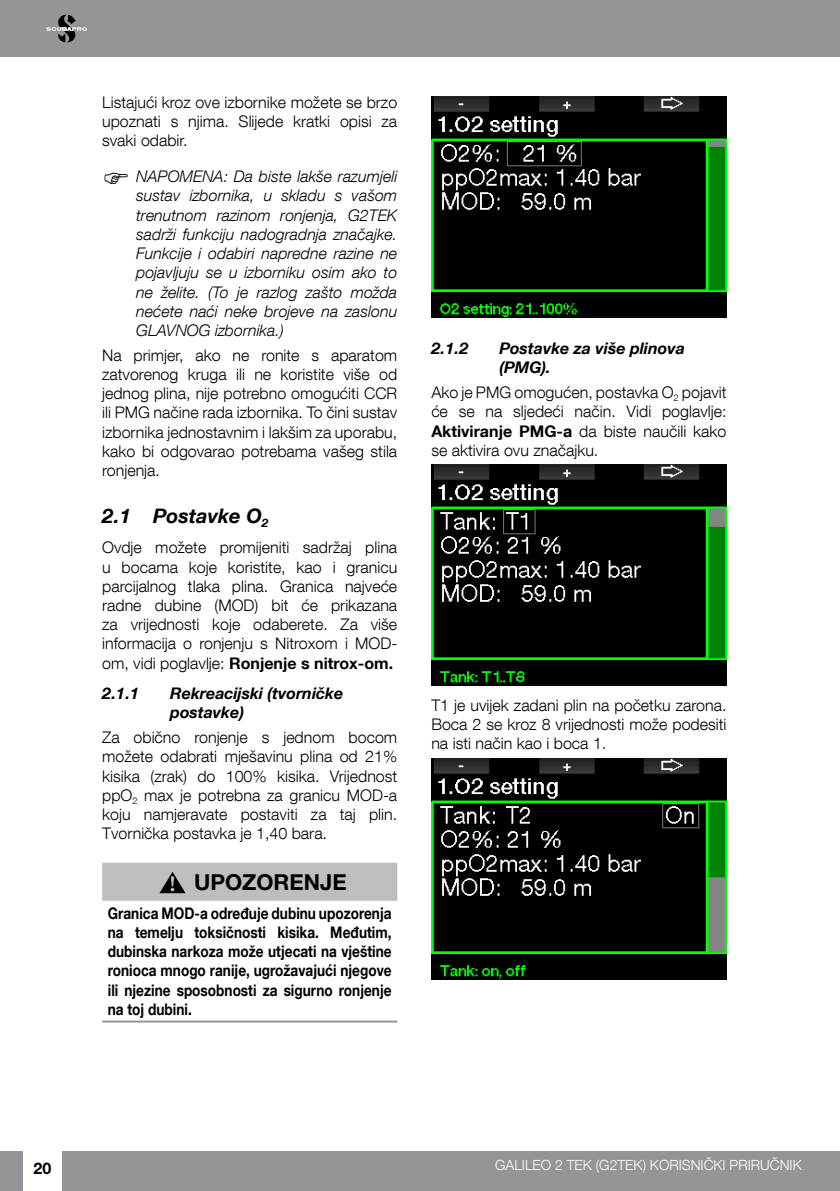
<style>
.page{position:relative;width:840px;height:1191px;background:#fff}
.page>*{position:absolute;margin:0;border:0;box-sizing:border-box;transform-origin:0 0}
.t1{font:700 22px "Helvetica Neue LT Std";color:#000}
.t2{font:italic 700 20px "Helvetica Neue LT Com";color:#000}
.t3{font:300 16px/19.2px "Helvetica Neue LT Com";color:#000;text-align:justify}
.t4{font:italic 300 16px/19.2px "Helvetica Neue LT Com";color:#000;text-align:justify}
.t5{font:700 16px/19.2px "Helvetica Neue LT Com";color:#000;text-align:justify;scale:.85 1}
.t6{font:italic 700 16px/19.2px "Helvetica Neue LT Com";color:#000}
.t7{font:700 16px "Helvetica Neue LT Std";color:#000}
.t8{font:300 14px "Helvetica Neue LT Com";color:#fff}
.s1{font-weight:700}
</style>
<div class="page">
<hr style="left:839px;top:0;width:1px;height:57px;background:#939598">
<div style="left:62px;top:1151px;width:777px;height:40px;background:#939598"></div>
<hr style="left:839px;top:1151px;width:1px;height:40px;background:#939598">
<div style="left:0;top:1151px;width:23px;height:40px;background:#939598"></div>
<div style="left:0;top:0;width:839px;height:57px;background:#939598"></div>
<svg style="left:46px;top:15px;width:41px;height:27px"></svg>
<div style="left:102px;top:862px;width:295px;height:38px;background:#bcbec0"></div>
<hr style="left:102px;top:1020px;width:295px;height:2px;background:#939598">
<svg style="left:159px;top:872px;width:26px;height:21px"></svg>
<img style="left:431px;top:96px;width:295px;height:222px">
<img style="left:431px;top:465px;width:295px;height:221px">
<img style="left:431px;top:758px;width:295px;height:221px">
<p class="t3" style="left:102px;top:92px;width:296px">Listajući kroz ove izbornike možete se brzo upoznati s njima. Slijede kratki opisi za svaki odabir.</p>
<p class="t4" style="left:136px;top:167px;width:262px">NAPOMENA: Da biste lakše razumjeli sustav izbornika, u skladu s vašom trenutnom razinom ronjenja, G2TEK sadrži funkciju nadogradnja značajke.<br>Funkcije i odabiri napredne razine ne pojavljuju se u izborniku osim ako to ne želite. (To je razlog zašto možda nećete naći neke brojeve na zaslonu GLAVNOG izbornika.)</p>
<p class="t3" style="left:102px;top:345px;width:296px">Na primjer, ako ne ronite s aparatom zatvorenog kruga ili ne koristite više od jednog plina, nije potrebno omogućiti CCR ili PMG načine rada izbornika. To čini sustav izbornika jednostavnim i lakšim za uporabu, kako bi odgovarao potrebama vašeg stila ronjenja.</p>
<p class="t2" style="left:102px;top:503px;width:168px">2.1 Postavke O<sub>2</sub></p>
<p class="t3" style="left:102px;top:537px;width:296px">Ovdje možete promijeniti sadržaj plina u bocama koje koristite, kao i granicu parcijalnog tlaka plina. Granica najveće radne dubine (MOD) bit će prikazana za vrijednosti koje odaberete. Za više informacija o ronjenju s Nitroxom i MOD&shy;om, vidi poglavlje: <span class="s1">Ronjenje s nitrox-om.</span></p>
<p class="t6" style="left:102px;top:683px;width:38px">2.1.1</p>
<p class="t6" style="left:170px;top:683px;width:174px">Rekreacijski (tvorničke postavke)</p>
<p class="t3" style="left:102px;top:727px;width:296px">Za obično ronjenje s jednom bocom možete odabrati mješavinu plina od 21% kisika (zrak) do 100% kisika. Vrijednost ppO<sub>2</sub> max je potrebna za granicu MOD-a koju namjeravate postaviti za taj plin.<br>Tvornička postavka je 1,40 bara.</p>
<h1 class="t1" style="left:194px;top:868px;width:154px">UPOZORENJE</h1>
<p class="t5" style="left:108px;top:903px;width:335px">Granica MOD-a određuje dubinu upozorenja na temelju toksičnosti kisika. Međutim, dubinska narkoza može utjecati na vještine ronioca mnogo ranije, ugrožavajući njegove ili njezine sposobnosti za sigurno ronjenje na toj dubini.</p>
<p class="t6" style="left:431px;top:338px;width:38px">2.1.2</p>
<p class="t6" style="left:499px;top:338px;width:187px">Postavke za više plinova (PMG).</p>
<p class="t3" style="left:431px;top:382px;width:296px">Ako je PMG omogućen, postavka O<sub>2</sub> pojavit će se na sljedeći način. Vidi poglavlje:<br><span class="s1">Aktiviranje PMG-a</span> da biste naučili kako se aktivira ovu značajku.</p>
<p class="t3" style="left:431px;top:695px;width:296px">T1 je uvijek zadani plin na početku zarona.<br>Boca 2 se kroz 8 vrijednosti može podesiti na isti način kao i boca 1.</p>
<p class="t7" style="left:34px;top:1158px;width:19px">20</p>
<p class="t8" style="left:495px;top:1156px;width:308px">GALILEO 2 TEK (G2TEK) KORISNIČKI PRIRUČNIK</p>
</div>
